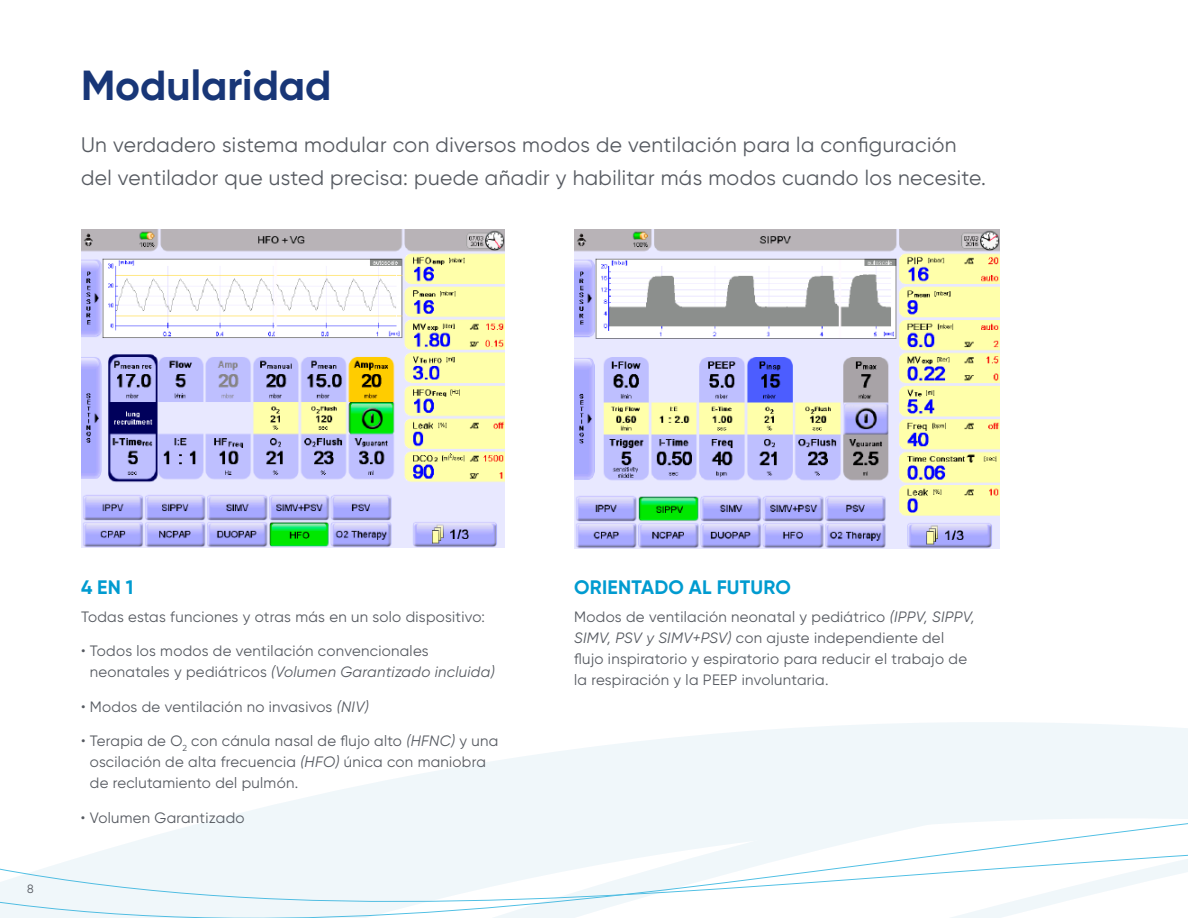
<style>
.page{position:relative;width:1188px;height:918px;background:#fff}
.page>*{position:absolute;margin:0;border:0;box-sizing:border-box;transform-origin:0 0}
.t1{font:700 42px "Gilroy";color:#183677}
.t2{font:21px/33px "Gilroy";letter-spacing:.02em;color:#565a61}
.t3{font:700 19.5px "Gilroy";letter-spacing:.01em;color:#009bd0}
.t4{font:15px/21px "Gilroy";letter-spacing:.02em;color:#565a61}
.t5{font:12px "Gilroy";color:#565a61}
.s1{font-style:italic}
</style>
<div class="page">
<svg style="left:629px;top:722px;width:559px;height:21px;fill:#f0f7fa"></svg>
<svg style="left:0;top:743px;width:1188px;height:175px;fill:#f0f7fa"></svg>
<img style="left:81px;top:230px;width:424px;height:317px">
<img style="left:574px;top:230px;width:425px;height:318px">
<h1 class="t1" style="left:81px;top:59px;width:252px">Modularidad</h1>
<h2 class="t2" style="left:81px;top:128px;width:906px">Un verdadero sistema modular con diversos modos de ventilación para la configuración del ventilador que usted precisa: puede añadir y habilitar más modos cuando los necesite.</h2>
<p class="t5" style="left:27px;top:882px;width:8px">8</p>
<h3 class="t3" style="left:81px;top:575px;width:54px">4 EN 1</h3>
<p class="t4" style="left:81px;top:606px;width:406px">Todas estas funciones y otras más en un solo dispositivo:</p>
<p class="t4" style="left:90px;top:640px;width:406px;text-indent:-9px">• Todos los modos de ventilación convencionales neonatales y pediátricos <span class="s1">(Volumen Garantizado incluida)</span></p>
<p class="t4" style="left:81px;top:696px;width:289px">• Modos de ventilación no invasivos <span class="s1">(NIV)</span></p>
<p class="t4" style="left:90px;top:730px;width:410px;text-indent:-9px">• Terapia de O<sub>2</sub> con cánula nasal de flujo alto <span class="s1">(HFNC)</span> y una oscilación de alta frecuencia <span class="s1">(HFO)</span> única con maniobra de reclutamiento del pulmón.</p>
<p class="t4" style="left:81px;top:807px;width:165px">• Volumen Garantizado</p>
<h3 class="t3" style="left:574px;top:575px;width:218px">ORIENTADO AL FUTURO</h3>
<p class="t4" style="left:574px;top:606px;width:402px">Modos de ventilación neonatal y pediátrico <span class="s1">(IPPV, SIPPV, SIMV, PSV y SIMV+PSV)</span> con ajuste independiente del flujo inspiratorio y espiratorio para reducir el trabajo de la respiración y la PEEP involuntaria.</p>
</div>
